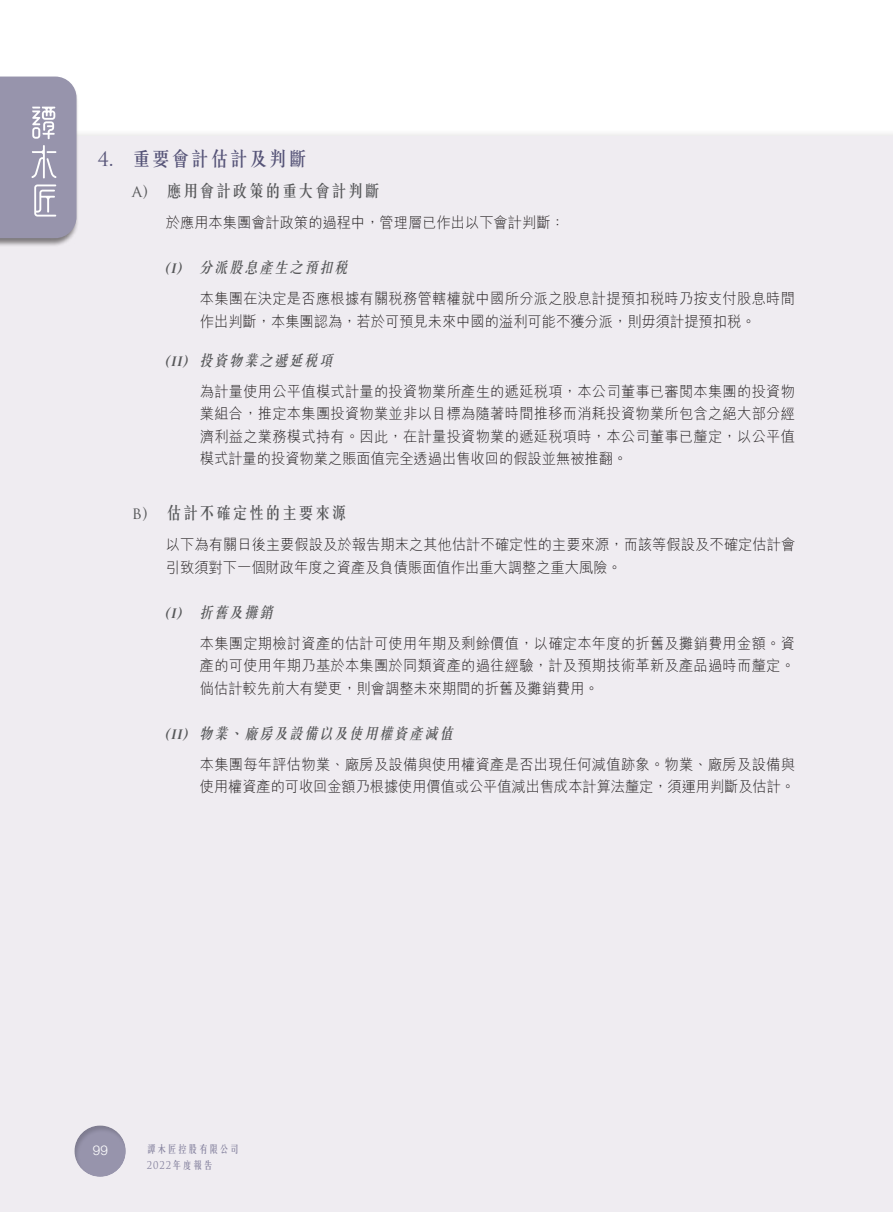
<style>
.page{position:relative;width:893px;height:1212px;background:#fff}
.page>*{position:absolute;margin:0;border:0;box-sizing:border-box;transform-origin:0 0}
.t1{font:500 19.5px "C Song 3 HK";color:#565478}
.t2{font:19.5px "Trajan Pro";color:#565478}
.t3{font:500 16.5px "C Song 3 HK";color:#57585a}
.t4{font:16.5px "Trajan Pro";color:#57585a}
.t5{font:300 15px/22.5px "M Hei HK";color:#231f20;text-align:justify;scale:.95 1}
.t6{font:300 15px/22.5px "M Hei HK";letter-spacing:.02em;color:#231f20;scale:.95 1}
.t7{font:italic 500 15px "C Song 3 HK";color:#57585a}
.t8{font:italic 700 15px "Trajan Pro";color:#57585a}
.t9{font:300 13.5px "Helvetica Neue LT Std";color:#fff}
.t10{font:500 10.5px "C Song 3 HK";letter-spacing:.1em;color:#86839f;scale:.9 1}
.t11{font:10.5px "Trajan Pro";color:#86839f;scale:.9 1}
.s1{font-family:"C Song 3 HK";font-weight:500}
</style>
<div class="page">
<div style="left:0;top:136px;width:893px;height:1076px;background:#efecf1"></div>
<div style="left:0;top:76px;width:79px;height:170px;background:#231f20;opacity:.55"></div>
<div style="left:61px;top:1113px;width:79px;height:65px;background:#57585a;opacity:.25"></div>
<svg style="left:0;top:77px;width:77px;height:161px;background:#9f9cb2"></svg>
<h1 class="t2" style="left:98px;top:147px;width:18px">4.</h1>
<h1 class="t1" style="left:132px;top:144px;width:177px">重要會計估計及判斷</h1>
<p class="t4" style="left:132px;top:181px;width:18px">a)</p>
<p class="t4" style="left:132px;top:503px;width:18px">b)</p>
<p class="t3" style="left:166px;top:178px;width:216px">應用會計政策的重大會計判斷</p>
<p class="t5" style="left:166px;top:211px;width:422px">於應用本集團會計政策的過程中，管理層已作出以下會計判斷：</p>
<p class="t7" style="left:199px;top:256px;width:156px">分派股息產生之預扣稅</p>
<p class="t8" style="left:165px;top:258px;width:17px">i(</p>
<p class="t8" style="left:176px;top:258px;width:11px">)</p>
<p class="t8" style="left:165px;top:351px;width:11px">(</p>
<p class="t8" style="left:182px;top:351px;width:11px">)</p>
<p class="t8" style="left:170px;top:351px;width:18px">ii</p>
<p class="t6" style="left:200px;top:287px;width:628px">本集團在決定是否應根據有關稅務管轄權就中國所分派之股息計提預扣稅時乃按支付股息時間作出判斷，本集團認為，若於可預見未來中國的溢利可能不獲分派，則毋須計提預扣稅。</p>
<p class="t7" style="left:199px;top:349px;width:141px">投資物業之遞延稅項</p>
<p class="t5" style="left:200px;top:380px;width:628px">為計量使用公平值模式計量的投資物業所產生的遞延稅項，本公司董事已審閱本集團的投資物業組合，推定本集團投資物業並非以目標為隨著時間推移而消耗投資物業所包含之絕大部分經濟利益之業務模式持有。因此，在計量投資物業的遞延稅項時，本公司董事已釐定，以公平值模式計量的投資物業之賬面值完全透過出售收回的假設並無被推翻。</p>
<p class="t3" style="left:166px;top:500px;width:183px">估計不確定性的主要來源</p>
<p class="t5" style="left:166px;top:533px;width:664px">以下為有關日後主要假設及於報告期末之其他估計不確定性的主要來源，而該等假設及不確定估計會引致須對下一個財政年度之資產及負債賬面值作出重大調整之重大風險。</p>
<p class="t7" style="left:199px;top:601px;width:81px">折舊及攤銷</p>
<p class="t8" style="left:165px;top:603px;width:17px">i(</p>
<p class="t8" style="left:176px;top:603px;width:11px">)</p>
<p class="t8" style="left:165px;top:724px;width:11px">(</p>
<p class="t8" style="left:182px;top:724px;width:11px">)</p>
<p class="t8" style="left:170px;top:724px;width:18px">ii</p>
<p class="t5" style="left:200px;top:632px;width:628px">本集團定期檢討資產的估計可使用年期及剩餘價值，以確定本年度的折舊及攤銷費用金額。資產的可使用年期乃基於本集團於同類資產的過往經驗，計及預期技術革新及產品過時而釐定。倘估計較先前大有變更，則會調整未來期間的折舊及攤銷費用。</p>
<p class="t7" style="left:244px;top:722px;width:216px">廠房及設備以及使用權資產減值</p>
<p class="t7" style="left:199px;top:722px;width:36px">物業</p>
<p class="t7" style="left:229px;top:722px;width:21px">、</p>
<p class="t5" style="left:200px;top:753px;width:628px">本集團每年評估物業、廠房及設備與使用權資產是否出現任何減值跡象。物業、廠房及設備與使用權資產的可收回金額乃根據使用價值或公平值減出售成本計算法釐定，須運用判斷及估計。</p>
<p class="t9" style="left:93px;top:1142px;width:17px">99</p>
<p class="t10" style="left:147px;top:1141px;width:104px">譚木匠控股有限公司</p>
<p class="t11" style="left:147px;top:1159px;width:75px">2022<span class="s1">年度報告</span></p>
</div>
